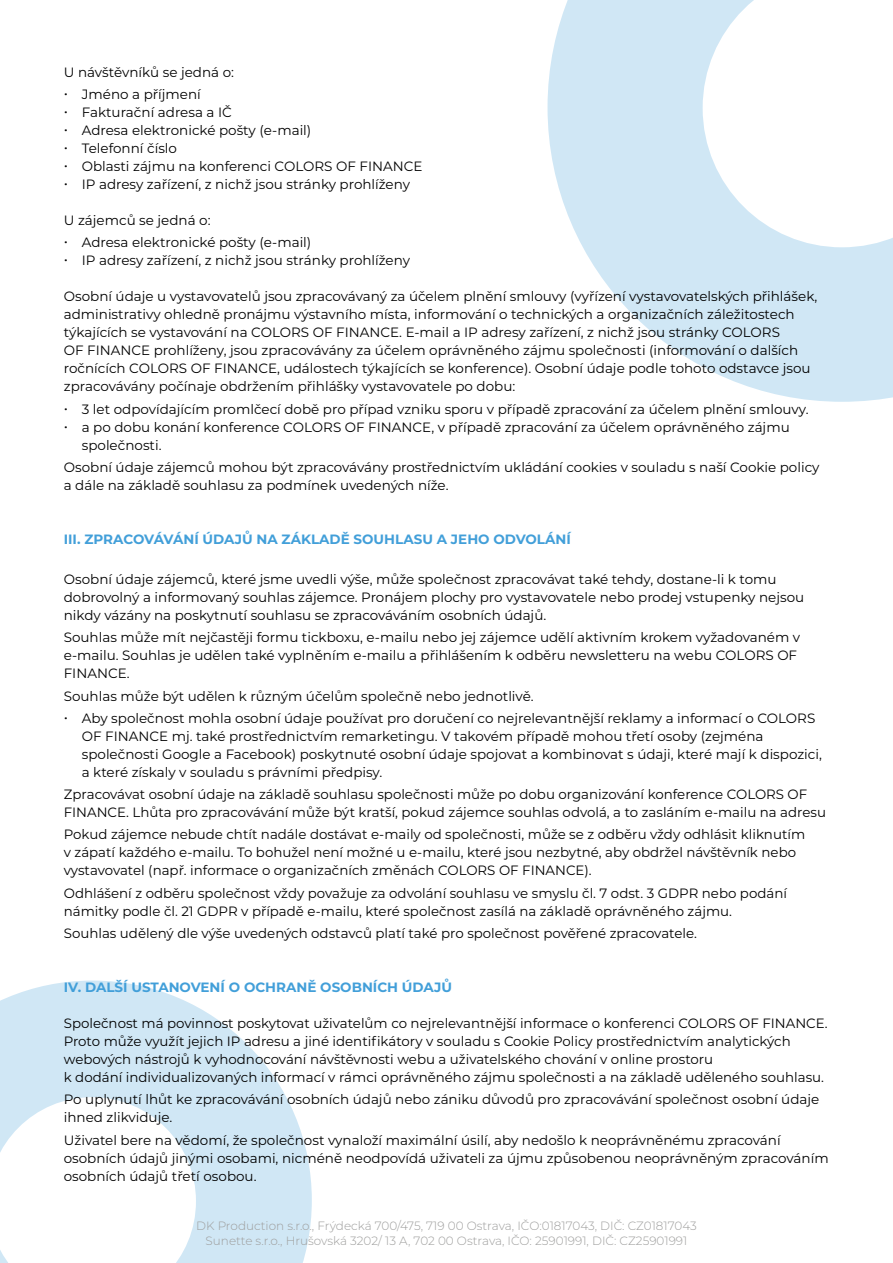
<style>
.page{position:relative;width:893px;height:1263px;background:#fff}
.page>*{position:absolute;margin:0;border:0;box-sizing:border-box;transform-origin:0 0}
.t1{font:13.5px/18px "Montserrat";color:#000}
.t2{font:700 13.5px "Montserrat";color:#429fd9}
.t3{font:300 12px/14.4px "Montserrat";color:#9d9d9c;text-align:center}
</style>
<div class="page">
<svg style="left:0;top:980px;width:312px;height:283px;fill:#d0e7f5"></svg>
<svg style="left:547px;top:0;width:346px;height:402px;fill:#d0e7f5"></svg>
<p class="t1" style="left:64px;top:63px;width:172px">U návštěvníků se jedná o:</p>
<p class="t1" style="left:64px;top:85px;width:138px">• Jméno a příjmení</p>
<p class="t1" style="left:64px;top:103px;width:170px">• Fakturační adresa a IČ</p>
<p class="t1" style="left:64px;top:121px;width:249px">• Adresa elektronické pošty (e-mail)</p>
<p class="t1" style="left:64px;top:139px;width:115px">• Telefonní číslo</p>
<p class="t1" style="left:64px;top:157px;width:360px">• Oblasti zájmu na konferenci COLORS OF FINANCE</p>
<p class="t1" style="left:64px;top:175px;width:348px">• IP adresy zařízení, z nichž jsou stránky prohlíženy</p>
<p class="t1" style="left:64px;top:211px;width:148px">U zájemců se jedná o:</p>
<p class="t1" style="left:64px;top:233px;width:249px">• Adresa elektronické pošty (e-mail)</p>
<p class="t1" style="left:64px;top:251px;width:348px">• IP adresy zařízení, z nichž jsou stránky prohlíženy</p>
<p class="t1" style="left:64px;top:287px;width:755px">Osobní údaje u vystavovatelů jsou zpracovávaný za účelem plnění smlouvy (vyřízení vystavovatelských přihlášek, administrativy ohledně pronájmu výstavního místa, informování o technických a organizačních záležitostech týkajících se vystavování na COLORS OF FINANCE. E-mail a IP adresy zařízení, z nichž jsou stránky COLORS<br>OF FINANCE prohlíženy, jsou zpracovávány za účelem oprávněného zájmu společnosti (informování o dalších ročnících COLORS OF FINANCE, událostech týkajících se konference). Osobní údaje podle tohoto odstavce jsou zpracovávány počínaje obdržením přihlášky vystavovatele po dobu:</p>
<p class="t1" style="left:64px;top:399px;width:746px">• 3 let odpovídajícím promlčecí době pro případ vzniku sporu v případě zpracování za účelem plnění smlouvy.</p>
<p class="t1" style="left:82px;top:417px;width:709px;text-indent:-18px">• a po dobu konání konference COLORS OF FINANCE, v případě zpracování za účelem oprávněného zájmu společnosti.</p>
<p class="t1" style="left:64px;top:458px;width:757px">Osobní údaje zájemců mohou být zpracovávány prostřednictvím ukládání cookies v souladu s naší Cookie policy a dále na základě souhlasu za podmínek uvedených níže.</p>
<p class="t2" style="left:64px;top:529px;width:508px">III. ZPRACOVÁVÁNÍ ÚDAJŮ NA ZÁKLADĚ SOUHLASU A JEHO ODVOLÁNÍ</p>
<p class="t1" style="left:64px;top:570px;width:742px">Osobní údaje zájemců, které jsme uvedli výše, může společnost zpracovávat také tehdy, dostane-li k tomu dobrovolný a informovaný souhlas zájemce. Pronájem plochy pro vystavovatele nebo prodej vstupenky nejsou nikdy vázány na poskytnutí souhlasu se zpracováváním osobních údajů.</p>
<p class="t1" style="left:64px;top:628px;width:738px">Souhlas může mít nejčastěji formu tickboxu, e-mailu nebo jej zájemce udělí aktivním krokem vyžadovaném v e-mailu. Souhlas je udělen také vyplněním e-mailu a přihlášením k odběru newsletteru na webu COLORS OF<br>FINANCE.</p>
<p class="t1" style="left:64px;top:686px;width:471px">Souhlas může být udělen k různým účelům společně nebo jednotlivě.</p>
<p class="t1" style="left:82px;top:709px;width:742px;text-indent:-18px">• Aby společnost mohla osobní údaje používat pro doručení co nejrelevantnější reklamy a informací o COLORS OF FINANCE mj. také prostřednictvím remarketingu. V takovém případě mohou třetí osoby (zejména společnosti Google a Facebook) poskytnuté osobní údaje spojovat a kombinovat s údaji, které mají k dispozici, a které získaly v souladu s právními předpisy.</p>
<p class="t1" style="left:64px;top:785px;width:764px">Zpracovávat osobní údaje na základě souhlasu společnosti může po dobu organizování konference COLORS OF<br>FINANCE. Lhůta pro zpracovávání může být kratší, pokud zájemce souhlas odvolá, a to zasláním e-mailu na adresu</p>
<p class="t1" style="left:64px;top:825px;width:743px">Pokud zájemce nebude chtít nadále dostávat e-maily od společnosti, může se z odběru vždy odhlásit kliknutím v zápatí každého e-mailu. To bohužel není možné u e-mailu, které jsou nezbytné, aby obdržel návštěvník nebo vystavovatel (např. informace o organizačních změnách COLORS OF FINANCE).</p>
<p class="t1" style="left:64px;top:883px;width:725px">Odhlášení z odběru společnost vždy považuje za odvolání souhlasu ve smyslu čl. 7 odst. 3 GDPR nebo podání námitky podle čl. 21 GDPR v případě e-mailu, které společnost zasílá na základě oprávněného zájmu.</p>
<p class="t1" style="left:64px;top:924px;width:635px">Souhlas udělený dle výše uvedených odstavců platí také pro společnost pověřené zpracovatele.</p>
<p class="t2" style="left:64px;top:977px;width:390px">IV. DALŠÍ USTANOVENÍ O OCHRANĚ OSOBNÍCH ÚDAJŮ</p>
<p class="t1" style="left:64px;top:1014px;width:765px">Společnost má povinnost poskytovat uživatelům co nejrelevantnější informace o konferenci COLORS OF FINANCE.<br>Proto může využít jejich IP adresu a jiné identifikátory v souladu s Cookie Policy prostřednictvím analytických webových nástrojů k vyhodnocování návštěvnosti webu a uživatelského chování v online prostoru<br>k dodání individualizovaných informací v rámci oprávněného zájmu společnosti a na základě uděleného souhlasu.</p>
<p class="t1" style="left:64px;top:1090px;width:757px">Po uplynutí lhůt ke zpracovávání osobních údajů nebo zániku důvodů pro zpracovávání společnost osobní údaje ihned zlikviduje.</p>
<p class="t1" style="left:64px;top:1130px;width:766px">Uživatel bere na vědomí, že společnost vynaloží maximální úsilí, aby nedošlo k neoprávněnému zpracování osobních údajů jinými osobami, nicméně neodpovídá uživateli za újmu způsobenou neoprávněným zpracováním osobních údajů třetí osobou.</p>
<p class="t3" style="left:196px;top:1218px;width:502px">DK Production s.r.o., Frýdecká 700/475, 719 00 Ostrava, IČO:01817043, DIČ: CZ01817043<br>Sunette s.r.o., Hrušovská 3202/ 13 A, 702 00 Ostrava, IČO: 25901991, DIČ: CZ25901991</p>
</div>
